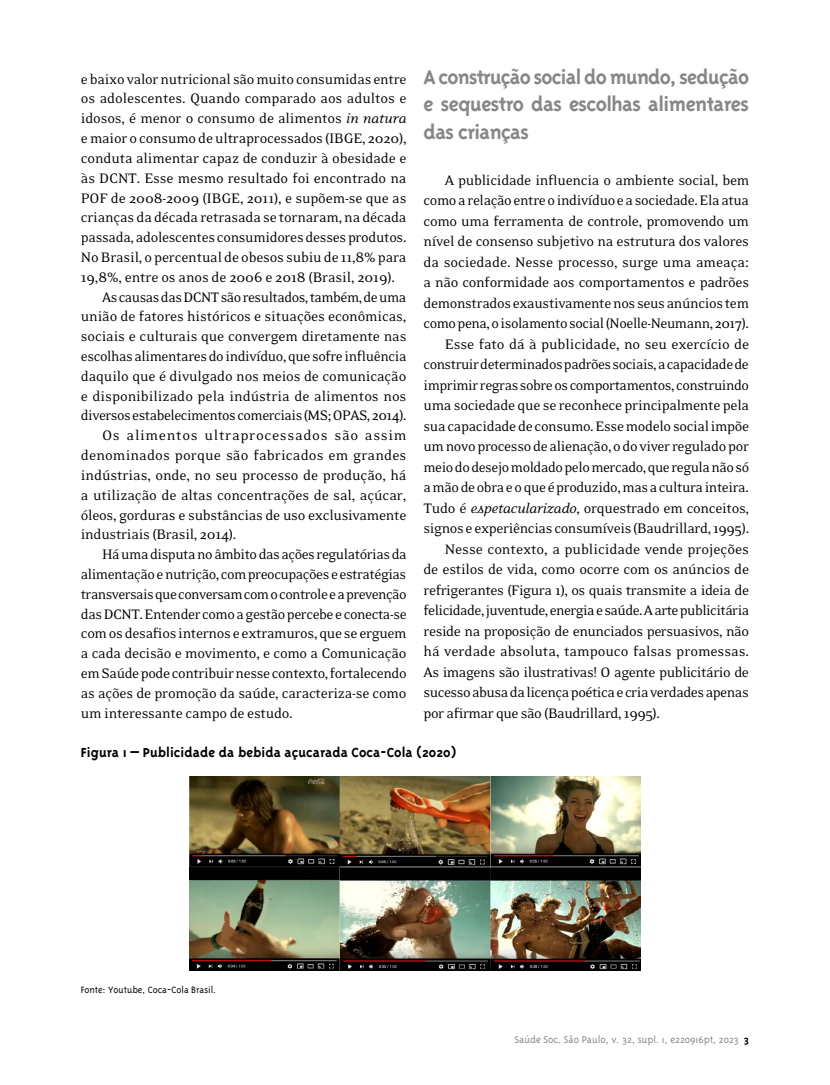
<style>
.page{position:relative;width:830px;height:1085px;background:#fff}
.page>*{position:absolute;margin:0;border:0;box-sizing:border-box;transform-origin:0 0}
.t1{font:700 22.5px/27.8px "Triplex";letter-spacing:-.025em;color:#878787;text-align:justify}
.t2{font:15.75px "Eidetic Neo";letter-spacing:-.02em;color:#000}
.t3{font:15.75px "Eidetic Neo";letter-spacing:-.04em;color:#000}
.t4{font:15.75px "Eidetic Neo";letter-spacing:.005em;color:#000}
.t5{font:15.75px "Eidetic Neo";letter-spacing:.04em;color:#000}
.t6{font:700 15px "Triplex";color:#000}
.t7{font:300 11.25px "Triplex";color:#878787}
.t8{font:300 10.5px "Triplex";color:#000}
.s1{font-style:italic}
.s2{font-weight:700;color:#000}
</style>
<div class="page">
<img style="left:189px;top:776px;width:451px;height:194px">
<h1 class="t1" style="left:423px;top:63px;width:327px">A construção social do mundo, sedução e sequestro das escolhas alimentares das crianças</h1>
<p class="t2" style="left:444px;top:172px;width:306px">A publicidade influencia o ambiente social, bem</p>
<p class="t2" style="left:423px;top:193px;width:327px">como a relação entre o indivíduo e a sociedade. Ela atua</p>
<p class="t2" style="left:423px;top:213px;width:327px">como uma ferramenta de controle, promovendo um</p>
<p class="t2" style="left:423px;top:233px;width:327px">nível de consenso subjetivo na estrutura dos valores</p>
<p class="t2" style="left:423px;top:254px;width:327px">da sociedade. Nesse processo, surge uma ameaça:</p>
<p class="t2" style="left:423px;top:274px;width:327px">a não conformidade aos comportamentos e padrões</p>
<p class="t2" style="left:423px;top:295px;width:327px">demonstrados exaustivamente nos seus anúncios tem</p>
<p class="t2" style="left:423px;top:315px;width:327px">como pena, o isolamento social (Noelle-Neumann, 2017).</p>
<p class="t2" style="left:444px;top:336px;width:306px">Esse fato dá à publicidade, no seu exercício de</p>
<p class="t2" style="left:423px;top:356px;width:327px">construir determinados padrões sociais, a capacidade de</p>
<p class="t2" style="left:423px;top:377px;width:327px">imprimir regras sobre os comportamentos, construindo</p>
<p class="t2" style="left:423px;top:397px;width:327px">uma sociedade que se reconhece principalmente pela</p>
<p class="t2" style="left:423px;top:418px;width:327px">sua capacidade de consumo. Esse modelo social impõe</p>
<p class="t2" style="left:423px;top:438px;width:327px">um novo processo de alienação, o do viver regulado por</p>
<p class="t2" style="left:423px;top:459px;width:327px">meio do desejo moldado pelo mercado, que regula não só</p>
<p class="t2" style="left:423px;top:479px;width:326px">a mão de obra e o que é produzido, mas a cultura inteira.</p>
<p class="t2" style="left:423px;top:500px;width:327px">Tudo é <span class="s1">espetacularizado</span>, orquestrado em conceitos,</p>
<p class="t2" style="left:423px;top:520px;width:327px">signos e experiências consumíveis (Baudrillard, 1995).</p>
<p class="t2" style="left:444px;top:541px;width:305px">Nesse contexto, a publicidade vende projeções</p>
<p class="t2" style="left:423px;top:561px;width:327px">de estilos de vida, como ocorre com os anúncios de</p>
<p class="t2" style="left:423px;top:582px;width:327px">refrigerantes (Figura 1), os quais transmite a ideia de</p>
<p class="t2" style="left:423px;top:602px;width:327px">felicidade, juventude, energia e saúde. A arte publicitária</p>
<p class="t2" style="left:423px;top:623px;width:327px">reside na proposição de enunciados persuasivos, não</p>
<p class="t2" style="left:423px;top:643px;width:327px">há verdade absoluta, tampouco falsas promessas.</p>
<p class="t2" style="left:423px;top:664px;width:327px">As imagens são ilustrativas! O agente publicitário de</p>
<p class="t2" style="left:423px;top:684px;width:326px">sucesso abusa da licença poética e cria verdades apenas</p>
<p class="t2" style="left:423px;top:705px;width:238px">por afirmar que são (Baudrillard, 1995).</p>
<p class="t6" style="left:81px;top:744px;width:377px">Figura 1 – Publicidade da bebida açucarada Coca-Cola (2020)</p>
<p class="t2" style="left:81px;top:71px;width:327px">e baixo valor nutricional são muito consumidas entre</p>
<p class="t2" style="left:81px;top:91px;width:327px">os adolescentes. Quando comparado aos adultos e</p>
<p class="t2" style="left:81px;top:111px;width:327px">idosos, é menor o consumo de alimentos <span class="s1">in natura</span></p>
<p class="t2" style="left:81px;top:130px;width:327px">e maior o consumo de ultraprocessados (IBGE, 2020),</p>
<p class="t2" style="left:81px;top:150px;width:327px">conduta alimentar capaz de conduzir à obesidade e</p>
<p class="t2" style="left:81px;top:170px;width:327px">às DCNT. Esse mesmo resultado foi encontrado na</p>
<p class="t2" style="left:81px;top:190px;width:327px">POF de 2008-2009 (IBGE, 2011), e supõem-se que as</p>
<p class="t2" style="left:81px;top:210px;width:327px">crianças da década retrasada se tornaram, na década</p>
<p class="t2" style="left:81px;top:229px;width:327px">passada, adolescentes consumidores desses produtos.</p>
<p class="t2" style="left:81px;top:249px;width:327px">No Brasil, o percentual de obesos subiu de 11,8% para</p>
<p class="t2" style="left:81px;top:269px;width:315px">19,8%, entre os anos de 2006 e 2018 (Brasil, 2019).</p>
<p class="t2" style="left:102px;top:289px;width:305px">As causas das DCNT são resultados, também, de uma</p>
<p class="t2" style="left:81px;top:309px;width:327px">união de fatores históricos e situações econômicas,</p>
<p class="t2" style="left:81px;top:328px;width:327px">sociais e culturais que convergem diretamente nas</p>
<p class="t2" style="left:81px;top:348px;width:327px">escolhas alimentares do indivíduo, que sofre influência</p>
<p class="t2" style="left:81px;top:368px;width:327px">daquilo que é divulgado nos meios de comunicação</p>
<p class="t2" style="left:81px;top:388px;width:327px">e disponibilizado pela indústria de alimentos nos</p>
<p class="t2" style="left:81px;top:408px;width:327px">diversos estabelecimentos comerciais (MS; OPAS, 2014).</p>
<p class="t5" style="left:102px;top:427px;width:306px">Os alimentos ultraprocessados são assim</p>
<p class="t4" style="left:81px;top:447px;width:327px">denominados porque são fabricados em grandes</p>
<p class="t2" style="left:81px;top:467px;width:327px">indústrias, onde, no seu processo de produção, há</p>
<p class="t2" style="left:81px;top:487px;width:327px">a utilização de altas concentrações de sal, açúcar,</p>
<p class="t2" style="left:81px;top:507px;width:327px">óleos, gorduras e substâncias de uso exclusivamente</p>
<p class="t2" style="left:81px;top:526px;width:157px">industriais (Brasil, 2014).</p>
<p class="t2" style="left:102px;top:546px;width:306px">Há uma disputa no âmbito das ações regulatórias da</p>
<p class="t2" style="left:81px;top:566px;width:327px">alimentação e nutrição, com preocupações e estratégias</p>
<p class="t3" style="left:81px;top:586px;width:327px">transversais que conversam com o controle e a prevenção</p>
<p class="t2" style="left:81px;top:606px;width:327px">das DCNT. Entender como a gestão percebe e conecta-se</p>
<p class="t2" style="left:81px;top:625px;width:327px">com os desafios internos e extramuros, que se erguem</p>
<p class="t2" style="left:81px;top:645px;width:327px">a cada decisão e movimento, e como a Comunicação</p>
<p class="t2" style="left:81px;top:665px;width:327px">em Saúde pode contribuir nesse contexto, fortalecendo</p>
<p class="t2" style="left:81px;top:685px;width:327px">as ações de promoção da saúde, caracteriza-se como</p>
<p class="t2" style="left:81px;top:705px;width:213px">um interessante campo de estudo.</p>
<p class="t8" style="left:81px;top:984px;width:137px">Fonte: Youtube, Coca-Cola Brasil.</p>
<p class="t7" style="left:514px;top:1033px;width:236px">Saúde Soc. São Paulo, v. 32, supl. 1, e220916pt, 2023 <span class="s2">3</span></p>
</div>
